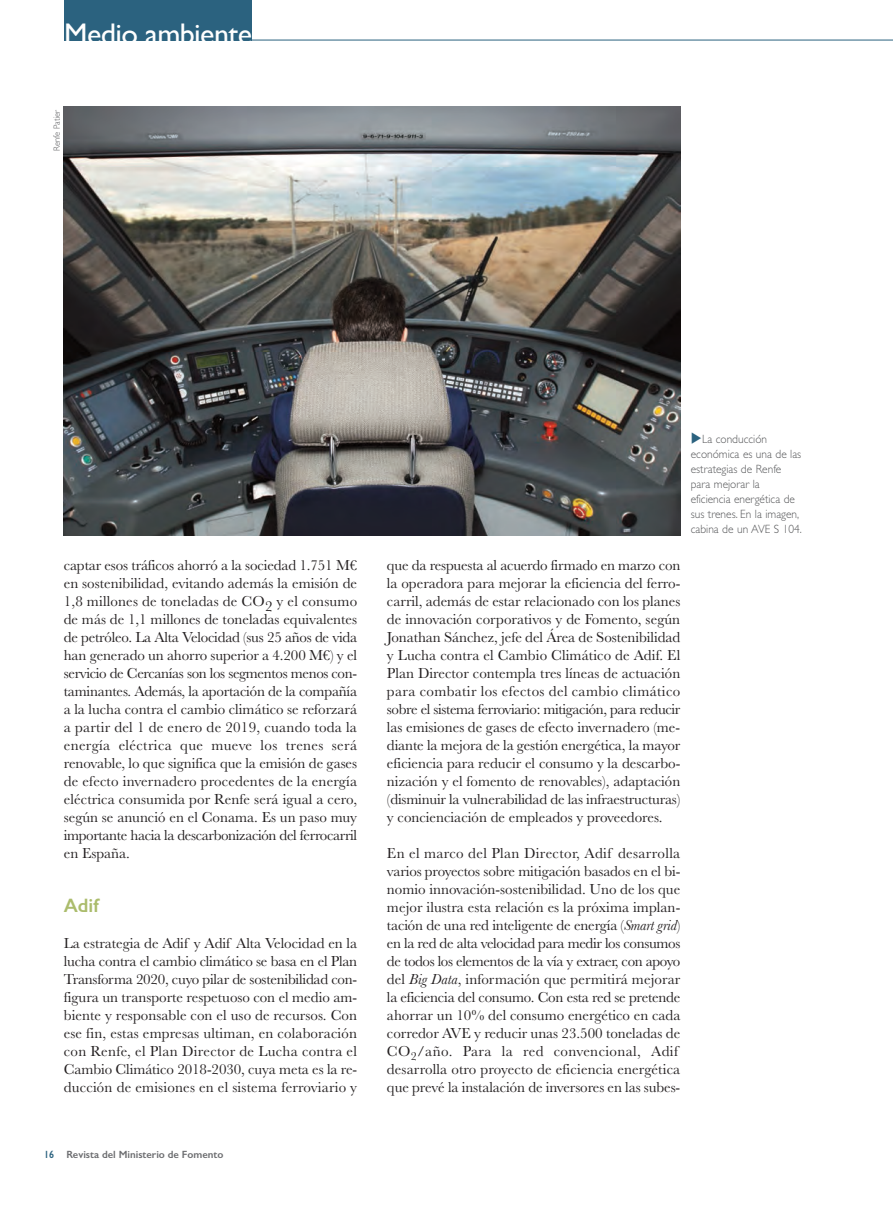
<style>
.page{position:relative;width:893px;height:1212px;background:#fff}
.page>*{position:absolute;margin:0;border:0;box-sizing:border-box;transform-origin:0 0}
.t1{font:30px "Gill Sans";letter-spacing:-.02em;color:#fff}
.t2{font:600 19.5px "Gill Sans";color:#abbc6c}
.t3{font:15px/18px "Baskerville";letter-spacing:-.005em;color:#231f20;text-align:justify}
.t4{font:300 12px/15px "Gill Sans";color:#57585a;scale:.95 1}
.t5{font:600 10.5px "Gill Sans";color:#6c6d70}
.t6{font:300 9px "Gill Sans";color:#57585a;scale:.95 1}
.s1{color:#2b627f}
.s2{font-style:italic}
</style>
<div class="page">
<div style="left:64px;top:0;width:188px;height:41px;background:#2b627f"></div>
<hr style="left:249px;top:40px;width:644px;height:1px;background:#2b627f">
<img style="left:64px;top:106px;width:616px;height:430px">
<h1 class="t1" style="left:64px;top:16px;width:190px">Medio ambiente</h1>
<p class="t6" style="left:51px;top:151px;width:45px;rotate:-90deg">Renfe Patier</p>
<p class="t3" style="left:64px;top:556px;width:295px">captar esos tráficos ahorró a la sociedad 1.751 M€ en sostenibilidad, evitando además la emisión de 1,8 millones de toneladas de CO2 y el consumo de más de 1,1 millones de toneladas equivalentes de petróleo. La Alta Velocidad (sus 25 años de vida han generado un ahorro superior a 4.200 M€) y el servicio de Cercanías son los segmentos menos con&shy;taminantes. Además, la aportación de la compañía a la lucha contra el cambio climático se reforzará a partir del 1 de enero de 2019, cuando toda la energía eléctrica que mueve los trenes será renovable, lo que significa que la emisión de gases de efecto invernadero procedentes de la energía eléctrica consumida por Renfe será igual a cero, según se anunció en el Conama. Es un paso muy importante hacia la descarbonización del ferrocarril en España.</p>
<h2 class="t2" style="left:64px;top:894px;width:37px">Adif</h2>
<p class="t3" style="left:64px;top:934px;width:295px">La estrategia de Adif y Adif Alta Velocidad en la lucha contra el cambio climático se basa en el Plan Transforma 2020, cuyo pilar de sostenibilidad con&shy;figura un transporte respetuoso con el medio am&shy;biente y responsable con el uso de recursos. Con ese fin, estas empresas ultiman, en colaboración con Renfe, el Plan Director de Lucha contra el Cambio Climático 2018-2030, cuya meta es la re&shy;ducción de emisiones en el sistema ferroviario y</p>
<p class="t5" style="left:44px;top:1149px;width:181px"><span class="s1">16</span> Revista del Ministerio de Fomento</p>
<p class="t3" style="left:387px;top:556px;width:295px">que da respuesta al acuerdo firmado en marzo con la operadora para mejorar la eficiencia del ferro&shy;carril, además de estar relacionado con los planes de innovación corporativos y de Fomento, según Jonathan Sánchez, jefe del Área de Sostenibilidad y Lucha contra el Cambio Climático de Adif. El Plan Director contempla tres líneas de actuación para combatir los efectos del cambio climático sobre el sistema ferroviario: mitigación, para reducir las emisiones de gases de efecto invernadero (me&shy;diante la mejora de la gestión energética, la mayor eficiencia para reducir el consumo y la descarbo&shy;nización y el fomento de renovables), adaptación (disminuir la vulnerabilidad de las infraestructuras) y concienciación de empleados y proveedores.</p>
<p class="t3" style="left:387px;top:844px;width:295px;text-align:left">En el marco del Plan Director, Adif desarrolla varios proyectos sobre mitigación basados en el bi&shy;nomio innovación-sostenibilidad. Uno de los que mejor ilustra esta relación es la próxima implan&shy;tación de una red inteligente de energía (<span class="s2">Smart grid</span>) en la red de alta velocidad para medir los consumos de todos los elementos de la vía y extraer, con apoyo del <span class="s2">Big Data</span>, información que permitirá mejorar la eficiencia del consumo. Con esta red se pretende ahorrar un 10% del consumo energético en cada corredor AVE y reducir unas 23.500 toneladas de CO<sub>2</sub>/año. Para la red convencional, Adif desarrolla otro proyecto de eficiencia energética que prevé la instalación de inversores en las subes-</p>
<p class="t4" style="left:691px;top:431px;width:118px"><span class="s1">◆</span>La conducción económica es una de las estrategias de Renfe para mejorar la eficiencia energética de sus trenes. En la imagen, cabina de un AVE S 104.</p>
</div>
